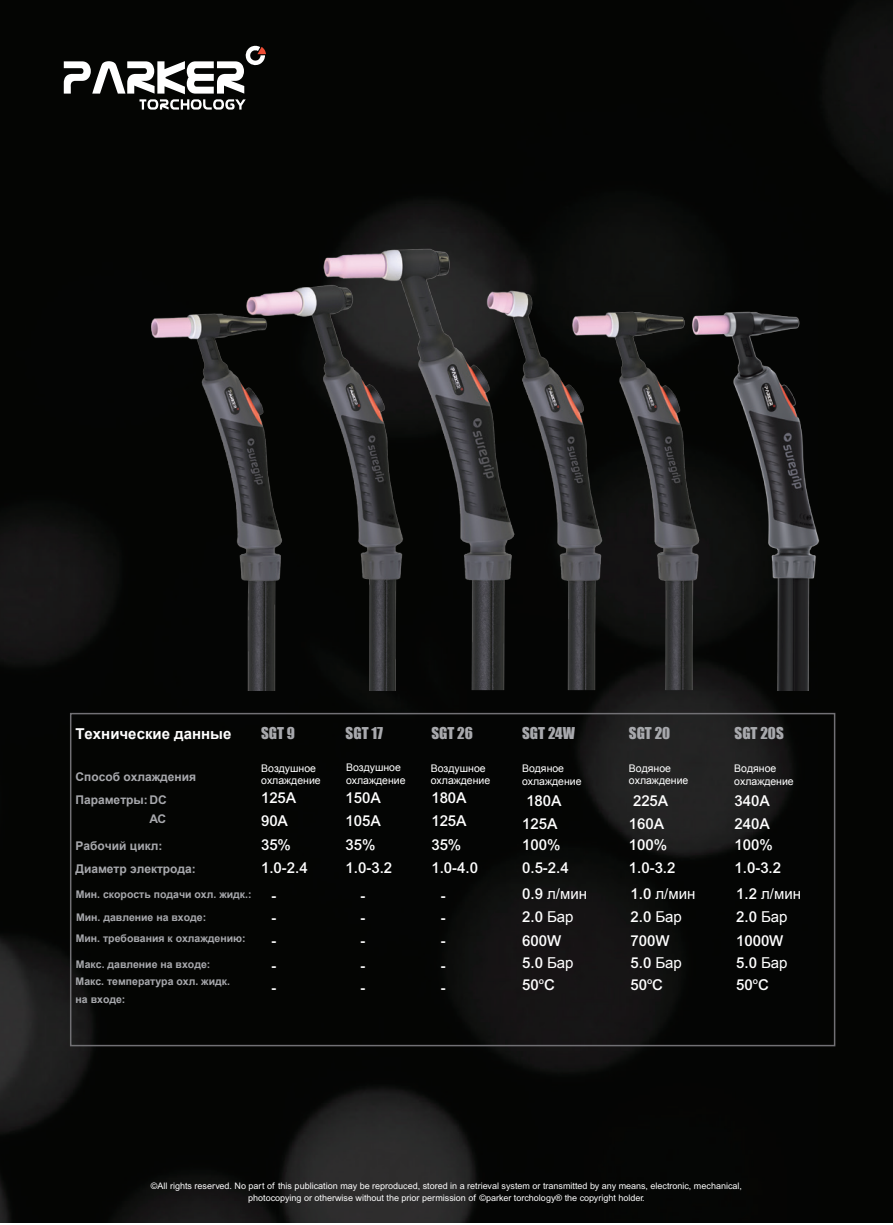
<style>
.page{position:relative;width:893px;height:1225px;background:#fff}
.page>*{position:absolute;margin:0;border:0;box-sizing:border-box;transform-origin:0 0}
.t1{font:15px/22.6px "Arial Medium PL";color:#fff}
.t2{font:15px "Impact";color:#a8a9ad}
.t3{font:15px "Arial";color:#fff}
.t4{font:700 15px "Arial";color:#fff}
.t5{font:700 12px "Arial";color:#a8a9ad}
.t6{font:700 12px "Arial";color:#a8a9ad}
.t7{font:12px "Arial Bold PL";color:#a8a9ad}
.t8{font:700 10.5px/17.4px "Arial";color:#a8a9ad}
.t9{font:10.5px/12.6px "Arial";color:#fff}
.t10{font:9px "Arial PL";color:#fff}
.s1{font-family:"Arial Bold PL";font-weight:400}
.s2{font-style:inherit}
.s3{font-family:"Arial Medium PL"}
.s4{font-family:"Arial"}
</style>
<div class="page">
<img style="left:0;top:0;width:893px;height:1222px">
<svg style="left:64px;top:45px;width:202px;height:65px"></svg>
<div style="left:70px;top:713px;width:765px;height:333px;border:2px solid #717074"></div>
<img style="left:142px;top:299px;width:100px;height:391px">
<img style="left:242px;top:271px;width:46px;height:419px">
<img style="left:288px;top:229px;width:185px;height:461px">
<img style="left:473px;top:229px;width:88px;height:461px">
<img style="left:561px;top:229px;width:154px;height:461px">
<img style="left:687px;top:287px;width:133px;height:403px">
<p class="t4" style="left:75px;top:724px;width:157px">Технические данные</p>
<p class="t2" style="left:261px;top:721px;width:35px">SGT 9</p>
<p class="t2" style="left:346px;top:721px;width:39px">SGT 17</p>
<p class="t2" style="left:431px;top:721px;width:43px">SGT 26</p>
<p class="t2" style="left:522px;top:721px;width:54px">SGT 24W</p>
<p class="t2" style="left:629px;top:721px;width:43px">SGT 20</p>
<p class="t2" style="left:735px;top:721px;width:51px">SGT 20S</p>
<p class="t5" style="left:75px;top:768px;width:122px">Способ охлаждения</p>
<p class="t9" style="left:261px;top:762px;width:61px">Воздушное охлаждение</p>
<p class="t9" style="left:346px;top:761px;width:61px">Воздушное охлаждение</p>
<p class="t9" style="left:431px;top:762px;width:61px">Воздушное охлаждение</p>
<p class="t9" style="left:522px;top:762px;width:61px">Водяное охлаждение</p>
<p class="t9" style="left:629px;top:762px;width:61px">Водяное охлаждение</p>
<p class="t9" style="left:734px;top:762px;width:61px">Водяное охлаждение</p>
<p class="t6" style="left:75px;top:792px;width:93px">Параметры<span class="s1">:DC</span></p>
<p class="t7" style="left:149px;top:812px;width:18px">AC</p>
<p class="t5" style="left:75px;top:838px;width:88px">Рабочий цикл<span class="s1">:</span></p>
<p class="t5" style="left:75px;top:861px;width:122px">Диаметр электрода<span class="s1">:</span></p>
<p class="t1" style="left:261px;top:786px;width:37px">125A</p>
<p class="t1" style="left:261px;top:809px;width:29px">90A</p>
<p class="t1" style="left:261px;top:833px;width:31px">35%</p>
<p class="t1" style="left:261px;top:856px;width:48px">1.0-2.4</p>
<p class="t1" style="left:346px;top:786px;width:37px">150A</p>
<p class="t1" style="left:346px;top:809px;width:37px">105A</p>
<p class="t1" style="left:346px;top:833px;width:31px">35%</p>
<p class="t1" style="left:346px;top:856px;width:48px">1.0-3.2</p>
<p class="t1" style="left:431px;top:786px;width:37px">180A</p>
<p class="t1" style="left:431px;top:809px;width:37px">125A</p>
<p class="t1" style="left:431px;top:833px;width:31px">35%</p>
<p class="t1" style="left:431px;top:856px;width:48px">1.0-4.0</p>
<p class="t1" style="left:522px;top:789px;width:41px">180A<br>125A</p>
<p class="t1" style="left:522px;top:833px;width:40px">100%</p>
<p class="t1" style="left:522px;top:856px;width:48px">0.5-2.4</p>
<p class="t1" style="left:629px;top:789px;width:41px">225A<br>160A</p>
<p class="t1" style="left:735px;top:789px;width:37px">340A<br>240A</p>
<p class="t1" style="left:629px;top:833px;width:40px">100%</p>
<p class="t1" style="left:735px;top:833px;width:40px">100%</p>
<p class="t1" style="left:629px;top:856px;width:48px">1.0-3.2</p>
<p class="t1" style="left:735px;top:856px;width:48px">1.0-3.2</p>
<p class="t8" style="left:76px;top:883px;width:177px;line-height:22.8px">Мин. скорость подачи охл. жидк.:<br>Мин. давление на входе:</p>
<p class="t8" style="left:76px;top:929px;width:171px">Мин. требования к охлаждению:</p>
<p class="t8" style="left:76px;top:955px;width:156px">Макс. давление на входе:<br>Макс. температура охл<span class="s2">.</span> жидк. на входе:</p>
<p class="t1" style="left:272px;top:884px;width:6px">-</p>
<p class="t1" style="left:272px;top:906px;width:6px">-</p>
<p class="t1" style="left:272px;top:929px;width:6px">-</p>
<p class="t1" style="left:272px;top:954px;width:6px">-</p>
<p class="t1" style="left:272px;top:976px;width:6px">-</p>
<p class="t1" style="left:360px;top:884px;width:6px">-</p>
<p class="t1" style="left:441px;top:884px;width:6px">-</p>
<p class="t3" style="left:522px;top:883px;width:66px"><span class="s3">0.9</span> л/мин</p>
<p class="t3" style="left:630px;top:883px;width:66px"><span class="s3">1.0</span> л/мин</p>
<p class="t3" style="left:736px;top:883px;width:66px"><span class="s3">1.2</span> л/мин</p>
<p class="t1" style="left:360px;top:906px;width:6px">-</p>
<p class="t1" style="left:441px;top:906px;width:6px">-</p>
<p class="t1" style="left:360px;top:929px;width:6px">-</p>
<p class="t1" style="left:441px;top:929px;width:6px">-</p>
<p class="t1" style="left:360px;top:954px;width:6px">-</p>
<p class="t1" style="left:441px;top:954px;width:6px">-</p>
<p class="t1" style="left:360px;top:976px;width:6px">-</p>
<p class="t1" style="left:441px;top:976px;width:6px">-</p>
<p class="t1" style="left:522px;top:905px;width:53px">2.0 <span class="s4">Бар</span></p>
<p class="t1" style="left:522px;top:929px;width:41px">600W</p>
<p class="t1" style="left:522px;top:973px;width:34px">50<sup>o</sup>C</p>
<p class="t1" style="left:522px;top:951px;width:53px">5.0 <span class="s4">Бар</span></p>
<p class="t1" style="left:630px;top:905px;width:53px">2.0 <span class="s4">Бар</span></p>
<p class="t1" style="left:630px;top:951px;width:53px">5.0 <span class="s4">Бар</span></p>
<p class="t1" style="left:630px;top:973px;width:34px">50<sup>o</sup>C</p>
<p class="t1" style="left:630px;top:929px;width:41px">700W</p>
<p class="t1" style="left:736px;top:905px;width:53px">2.0 <span class="s4">Бар</span></p>
<p class="t1" style="left:736px;top:951px;width:53px">5.0 <span class="s4">Бар</span></p>
<p class="t1" style="left:736px;top:973px;width:34px">50<sup>o</sup>C</p>
<p class="t1" style="left:736px;top:929px;width:49px">1000W</p>
<p class="t10" style="left:151px;top:1181px;width:593px">©All rights reserved. No part of this publication may be reproduced, stored in a retrieval system or transmitted by any means, electronic, mechanical,</p>
<p class="t10" style="left:248px;top:1193px;width:398px">photocopying or otherwise without the prior permission of ©parker torchology® the copyright holder.</p>
</div>
